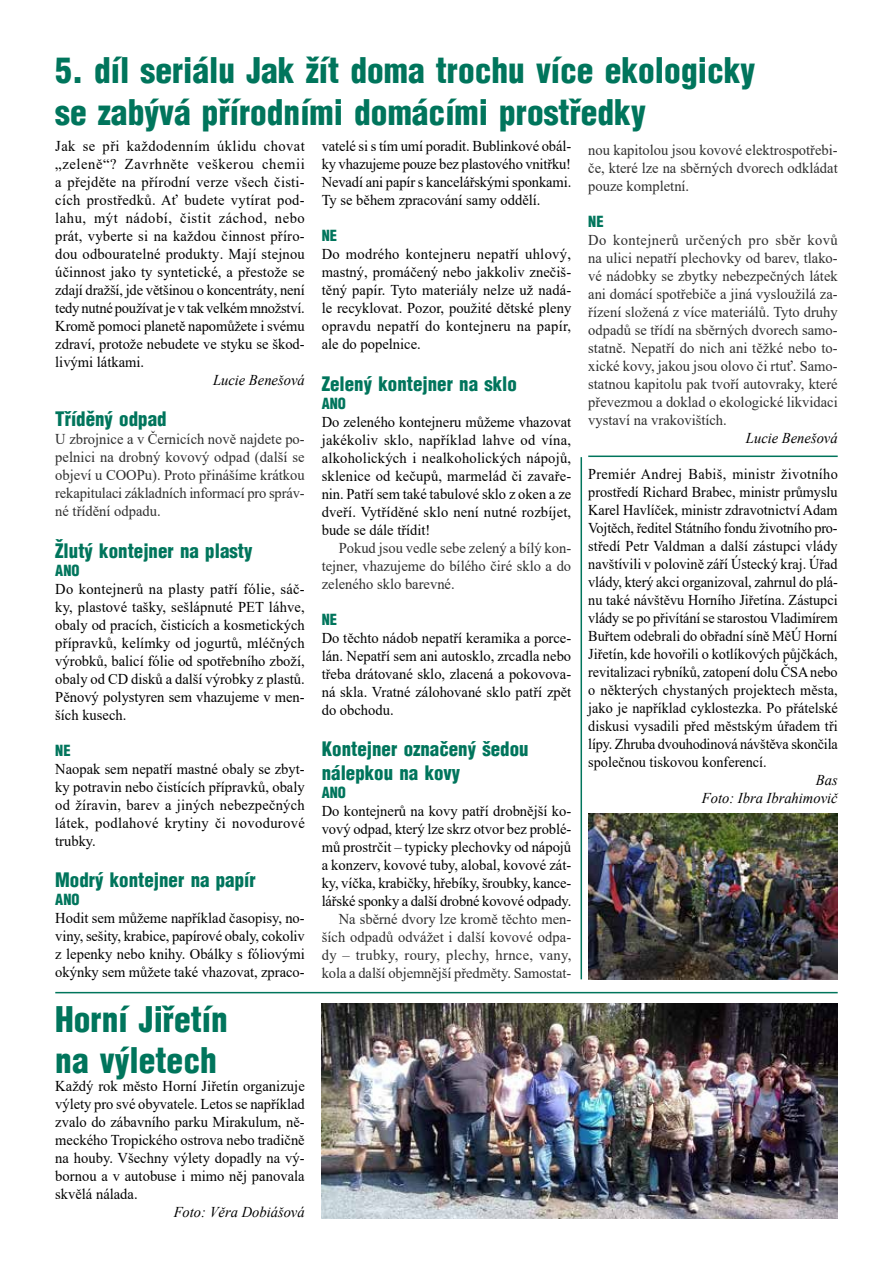
<style>
.page{position:relative;width:893px;height:1263px;background:#fff}
.page>*{position:absolute;margin:0;border:0;box-sizing:border-box;transform-origin:0 0}
.t1{font:34.5px/41.4px "Switzerland Cond Black CE";color:#00755c}
.t2{font:19.5px/23.4px "Switzerland Cond Black CE";color:#00755c}
.t3{font:15px/18px "Times New Roman";color:#000;text-align:justify}
.t4{font:15px/18px "Times New Roman";color:#2f2f2f;text-align:justify}
.t5{font:15px/18px "Times New Roman";color:#000;text-align:justify;scale:.95 1}
.t6{font:italic 15px/18px "Times New Roman";color:#000;text-align:right}
.t7{font:15px "Switzerland Cond Black CE";color:#00755c}
</style>
<div class="page">
<img style="left:322px;top:1003px;width:516px;height:216px">
<hr style="left:55px;top:992px;width:783px;height:1px;background:#00755c">
<img style="left:588px;top:813px;width:250px;height:167px">
<hr style="left:588px;top:455px;width:250px;height:2px;background:#00755c">
<hr style="left:580px;top:457px;width:2px;height:522px;background:#00755c">
<h1 class="t1" style="left:55px;top:49px;width:701px">5. díl seriálu Jak žít doma trochu více ekologicky se zabývá přírodními domácími prostředky</h1>
<p class="t3" style="left:322px;top:137px;width:251px">vatelé si s tím umí poradit. Bublinkové obál&shy;ky vhazujeme pouze bez plastového vnitřku!<br>Nevadí ani papír s kancelářskými sponkami.<br>Ty se během zpracování samy oddělí.</p>
<p class="t7" style="left:322px;top:226px;width:17px">NE</p>
<p class="t3" style="left:322px;top:245px;width:251px">Do modrého kontejneru nepatří uhlový, mastný, promáčený nebo jakkoliv znečiš&shy;těný papír. Tyto materiály nelze už nadá&shy;le recyklovat. Pozor, použité dětské pleny opravdu nepatří do kontejneru na papír, ale do popelnice.</p>
<h2 class="t2" style="left:322px;top:371px;width:197px">Zelený kontejner na sklo</h2>
<p class="t7" style="left:322px;top:394px;width:26px">ANO</p>
<p class="t3" style="left:322px;top:412px;width:251px">Do zeleného kontejneru můžeme vhazovat jakékoliv sklo, například lahve od vína, alkoholických i nealkoholických nápojů, sklenice od kečupů, marmelád či zavaře&shy;nin. Patří sem také tabulové sklo z oken a ze dveří. Vytříděné sklo není nutné rozbíjet, bude se dále třídit!</p>
<p class="t4" style="left:322px;top:538px;width:251px;text-indent:17px">Pokud jsou vedle sebe zelený a bílý kon&shy;tejner, vhazujeme do bílého čiré sklo a do zeleného sklo barevné.</p>
<p class="t7" style="left:322px;top:610px;width:17px">NE</p>
<p class="t3" style="left:322px;top:628px;width:251px">Do těchto nádob nepatří keramika a porce&shy;lán. Nepatří sem ani autosklo, zrcadla nebo třeba drátované sklo, zlacená a pokovova&shy;ná skla. Vratné zálohované sklo patří zpět do obchodu.</p>
<h2 class="t2" style="left:322px;top:737px;width:208px">Kontejner označený šedou nálepkou na kovy</h2>
<p class="t7" style="left:322px;top:782px;width:26px">ANO</p>
<p class="t3" style="left:322px;top:801px;width:251px">Do kontejnerů na kovy patří drobnější ko&shy;vový odpad, který lze skrz otvor bez problé&shy;mů prostrčit – typicky plechovky od nápojů a konzerv, kovové tuby, alobal, kovové zát&shy;ky, víčka, krabičky, hřebíky, šroubky, kance&shy;lářské sponky a další drobné kovové odpady.</p>
<p class="t4" style="left:322px;top:909px;width:251px;text-indent:17px">Na sběrné dvory lze kromě těchto men&shy;ších odpadů odvážet i další kovové odpa&shy;dy – trubky, roury, plechy, hrnce, vany, kola a další objemnější předměty. Samostat-</p>
<p class="t3" style="left:55px;top:136px;width:251px">Jak se při každodenním úklidu chovat „zeleně“? Zavrhněte veškerou chemii a přejděte na přírodní verze všech čisti&shy;cích prostředků. Ať budete vytírat pod&shy;lahu, mýt nádobí, čistit záchod, nebo prát, vyberte si na každou činnost příro&shy;dou odbouratelné produkty. Mají stejnou účinnost jako ty syntetické, a přestože se zdají dražší, jde většinou o koncentráty, není tedy nutné používat je v tak velkém množství.<br>Kromě pomoci planetě napomůžete i svému zdraví, protože nebudete ve styku se škod&shy;livými látkami.</p>
<p class="t6" style="left:213px;top:370px;width:93px">Lucie Benešová</p>
<h2 class="t2" style="left:55px;top:407px;width:113px">Tříděný odpad</h2>
<p class="t4" style="left:55px;top:430px;width:251px">U zbrojnice a v Černicích nově najdete po&shy;pelnici na drobný kovový odpad (další se objeví u COOPu). Proto přinášíme krátkou rekapitulaci základních informací pro správ&shy;né třídění odpadu.</p>
<h2 class="t2" style="left:55px;top:538px;width:199px">Žlutý kontejner na plasty</h2>
<p class="t7" style="left:55px;top:560px;width:26px">ANO</p>
<p class="t3" style="left:55px;top:579px;width:251px">Do kontejnerů na plasty patří fólie, sáč&shy;ky, plastové tašky, sešlápnuté PET láhve, obaly od pracích, čisticích a kosmetických přípravků, kelímky od jogurtů, mléčných výrobků, balicí fólie od spotřebního zboží, obaly od CD disků a další výrobky z plastů.<br>Pěnový polystyren sem vhazujeme v men&shy;ších kusech.</p>
<p class="t7" style="left:55px;top:740px;width:17px">NE</p>
<p class="t3" style="left:55px;top:759px;width:251px">Naopak sem nepatří mastné obaly se zbyt&shy;ky potravin nebo čistících přípravků, obaly od žíravin, barev a jiných nebezpečných látek, podlahové krytiny či novodurové trubky.</p>
<h2 class="t2" style="left:55px;top:867px;width:202px">Modrý kontejner na papír</h2>
<p class="t7" style="left:55px;top:890px;width:26px">ANO</p>
<p class="t3" style="left:55px;top:908px;width:251px">Hodit sem můžeme například časopisy, no&shy;viny, sešity, krabice, papírové obaly, cokoliv z lepenky nebo knihy. Obálky s fóliovými okýnky sem můžete také vhazovat, zpraco-</p>
<p class="t4" style="left:588px;top:140px;width:251px">nou kapitolou jsou kovové elektrospotřebi&shy;če, které lze na sběrných dvorech odkládat pouze kompletní.</p>
<p class="t7" style="left:588px;top:212px;width:17px">NE</p>
<p class="t4" style="left:588px;top:230px;width:251px">Do kontejnerů určených pro sběr kovů na ulici nepatří plechovky od barev, tlako&shy;vé nádobky se zbytky nebezpečných látek ani domácí spotřebiče a jiná vysloužilá za&shy;řízení složená z více materiálů. Tyto druhy odpadů se třídí na sběrných dvorech samo&shy;statně. Nepatří do nich ani těžké nebo to&shy;xické kovy, jakou jsou olovo či rtuť. Samo&shy;statnou kapitolu pak tvoří autovraky, které převezmou a doklad o ekologické likvidaci vystaví na vrakovištích.</p>
<p class="t6" style="left:746px;top:429px;width:93px">Lucie Benešová</p>
<p class="t5" style="left:588px;top:464px;width:264px">Premiér Andrej Babiš, ministr životního prostředí Richard Brabec, ministr průmyslu Karel Havlíček, ministr zdravotnictví Adam Vojtěch, ředitel Státního fondu životního pro&shy;středí Petr Valdman a další zástupci vlády navštívili v polovině září Ústecký kraj. Úřad vlády, který akci organizoval, zahrnul do plá&shy;nu také návštěvu Horního Jiřetína. Zástupci vlády se po přivítání se starostou Vladimírem Buřtem odebrali do obřadní síně MěÚ Horní Jiřetín, kde hovořili o kotlíkových půjčkách, revitalizaci rybníků, zatopení dolu ČSA nebo o některých chystaných projektech města, jako je například cyklostezka. Po přátelské diskusi vysadili před městským úřadem tři lípy. Zhruba dvouhodinová návštěva skončila společnou tiskovou konferencí.</p>
<p class="t6" style="left:702px;top:770px;width:137px">Bas<br>Foto: Ibra Ibrahimovič</p>
<h1 class="t1" style="left:55px;top:997px;width:174px">Horní Jiřetín na výletech</h1>
<p class="t3" style="left:55px;top:1076px;width:251px">Každý rok město Horní Jiřetín organizuje výlety pro své obyvatele. Letos se například zvalo do zábavního parku Mirakulum, ně&shy;meckého Tropického ostrova nebo tradičně na houby. Všechny výlety dopadly na vý&shy;bornou a v autobuse i mimo něj panovala skvělá nálada.</p>
<p class="t6" style="left:174px;top:1202px;width:132px">Foto: Věra Dobiášová</p>
</div>
